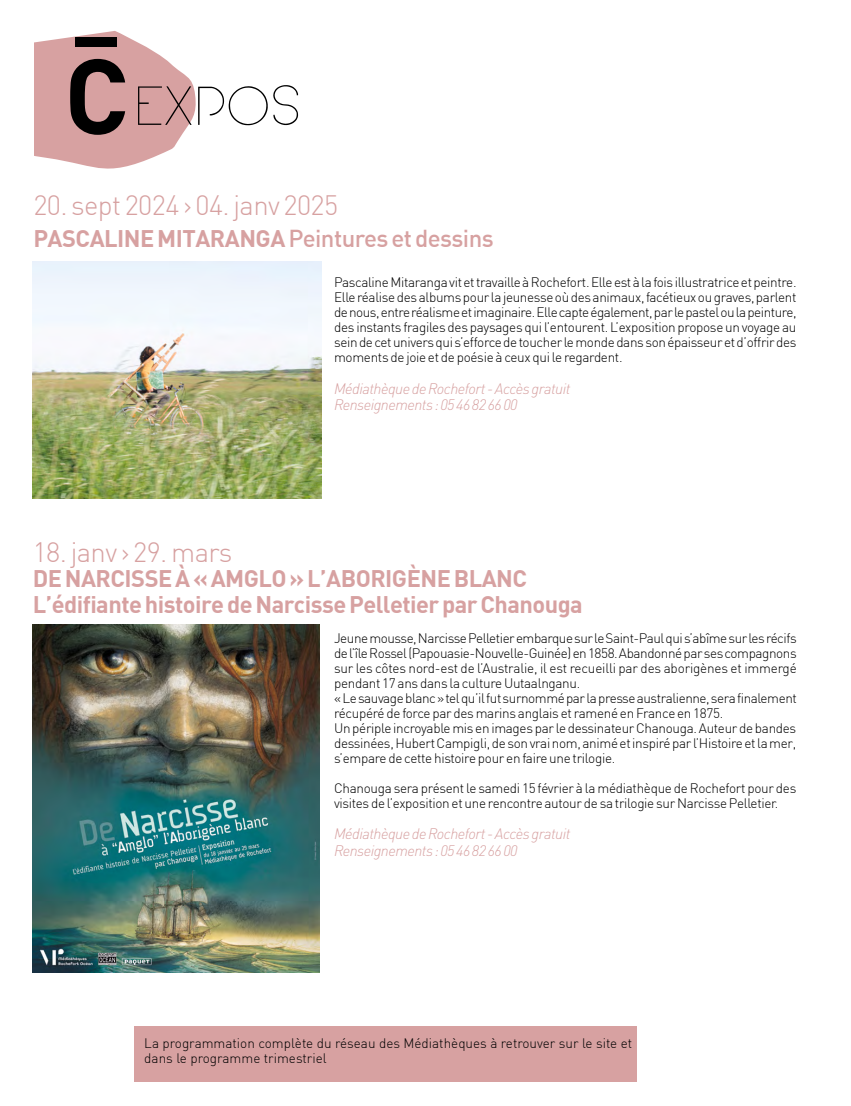
<style>
.page{position:relative;width:851px;height:1106px;background:#fff}
.page>*{position:absolute;margin:0;border:0;box-sizing:border-box;transform-origin:0 0}
.t1{font:54px "Arual";color:#000}
.t2{font:300 27.45px "DIN";letter-spacing:-.025em;color:#d7a1a1}
.t3{font:23.55px/25.5px "DIN Bold";letter-spacing:-.02em;color:#d7a1a1}
.t4{font:italic 300 15px/16.5px "DINOT";letter-spacing:-.03em;color:#d7a1a1}
.t5{font:300 13.5px/15px "DIN";letter-spacing:-.025em;color:#000}
.t6{font:300 13.5px/15px "DIN";color:#000}
.s1{font-family:"DIN";font-weight:500;font-size:24px}
</style>
<div class="page">
<div style="left:134px;top:1026px;width:502px;height:56px;background:#d7a1a1"></div>
<svg style="left:34px;top:31px;width:162px;height:138px"></svg>
<div style="left:75px;top:37px;width:42px;height:10px;background:#000"></div>
<img style="left:33px;top:624px;width:286px;height:348px">
<img style="left:33px;top:261px;width:288px;height:237px">
<h1 class="t1" style="left:135px;top:70px;width:168px">EXPOS</h1>
<h2 class="t2" style="left:33px;top:188px;width:306px">20. sept 2024 &gt; 04. janv 2025</h2>
<h3 class="t3" style="left:33px;top:224px;width:462px">PASCALINE MITARANGA <span class="s1">Peintures et dessins</span></h3>
<p class="t5" style="left:334px;top:274px;width:464px;text-align:justify">Pascaline Mitaranga vit et travaille à Rochefort. Elle est à la fois illustratrice et peintre.<br>Elle réalise des albums pour la jeunesse où des animaux, facétieux ou graves, parlent de nous, entre réalisme et imaginaire. Elle capte également, par le pastel ou la peinture, des instants fragiles des paysages qui l’entourent. L’exposition propose un voyage au sein de cet univers qui s’efforce de toucher le monde dans son épaisseur et d’offrir des moments de joie et de poésie à ceux qui le regardent.</p>
<p class="t4" style="left:334px;top:380px;width:238px">Médiathèque de Rochefort - Accès gratuit<br>Renseignements : 05 46 82 66 00</p>
<h2 class="t2" style="left:33px;top:534px;width:201px">18. janv &gt; 29. mars</h2>
<h3 class="t3" style="left:33px;top:564px;width:551px">DE NARCISSE À « AMGLO » L’ABORIGÈNE BLANC<br>L’édifiante histoire de Narcisse Pelletier par Chanouga</h3>
<p class="t5" style="left:334px;top:630px;width:464px">Jeune mousse, Narcisse Pelletier embarque sur le Saint-Paul qui s’abîme sur les récifs de l’île Rossel (Papouasie-Nouvelle-Guinée) en 1858. Abandonné par ses compagnons sur les côtes nord-est de l’Australie, il est recueilli par des aborigènes et immergé pendant 17 ans dans la culture Uutaalnganu.<br>« Le sauvage blanc » tel qu’il fut surnommé par la presse australienne, sera finalement récupéré de force par des marins anglais et ramené en France en 1875.<br>Un périple incroyable mis en images par le dessinateur Chanouga. Auteur de bandes dessinées, Hubert Campigli, de son vrai nom, animé et inspiré par l’Histoire et la mer, s’empare de cette histoire pour en faire une trilogie.</p>
<p class="t5" style="left:334px;top:780px;width:464px">Chanouga sera présent le samedi 15 février à la médiathèque de Rochefort pour des visites de l’exposition et une rencontre autour de sa trilogie sur Narcisse Pelletier.</p>
<p class="t4" style="left:334px;top:825px;width:238px">Médiathèque de Rochefort - Accès gratuit<br>Renseignements : 05 46 82 66 00</p>
<p class="t6" style="left:144px;top:1035px;width:489px">La programmation complète du réseau des Médiathèques à retrouver sur le site et dans le programme trimestriel</p>
</div>
